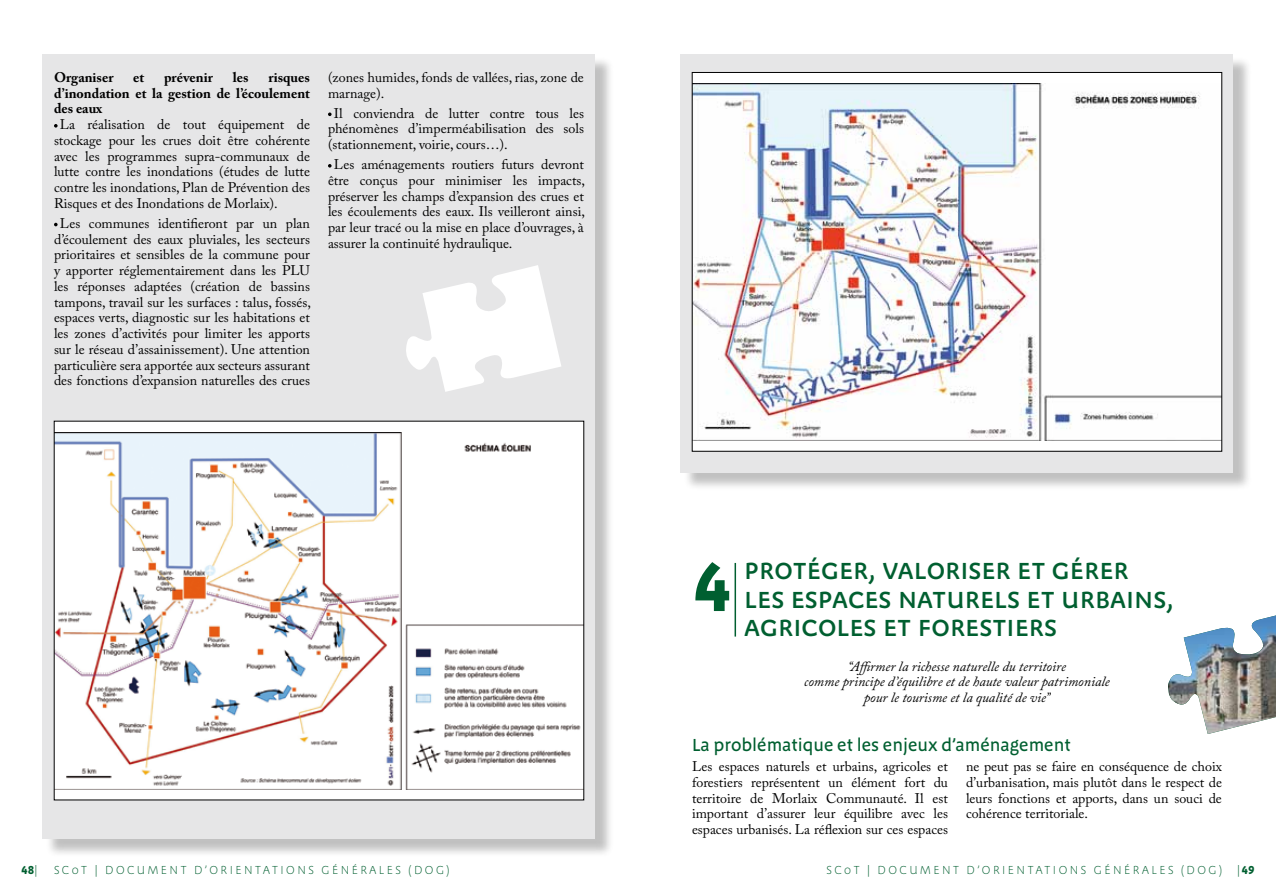
<style>
.page{position:relative;width:1276px;height:893px;background:#fff}
.page>*{position:absolute;margin:0;border:0;box-sizing:border-box;transform-origin:0 0}
.t1{font:700 72px "Megano LF";color:#005f30}
.t2{font:30px/28.5px "Megano Medium SC";color:#005f30}
.t3{font:500 18px "Megano";color:#005f30}
.t4{font:13.95px/15.8px "Adobe Caslon Pro";color:#000;text-align:justify}
.t5{font:italic 13.95px/15.8px "Adobe Caslon Pro";color:#000;text-align:center}
.t6{font:700 13.95px/15.8px "Adobe Caslon Pro";color:#000;text-align:justify}
.t7{font:300 12px "Megano";letter-spacing:.21em;color:#005f30}
.t8{font:700 12px "Megano LF";color:#005f30}
.s1{font-family:"Megano";font-weight:300}
</style>
<div class="page">
<img style="left:1168px;top:615px;width:108px;height:119px">
<div style="left:45px;top:56px;width:569px;height:802px;background:#000;opacity:.25"></div>
<div style="left:43px;top:54px;width:552px;height:785px;background:#e6e6e7"></div>
<div style="left:683px;top:56px;width:569px;height:435px;background:#000;opacity:.25"></div>
<div style="left:680px;top:54px;width:553px;height:418px;background:#e6e6e7"></div>
<svg style="left:54px;top:124px;width:4px;height:4px"></svg>
<svg style="left:54px;top:223px;width:4px;height:3px"></svg>
<svg style="left:328px;top:164px;width:3px;height:4px"></svg>
<div style="left:54px;top:421px;width:530px;height:379px;background:#fff"></div>
<img style="left:56px;top:432px;width:526px;height:358px">
<div style="left:692px;top:72px;width:529px;height:379px;background:#fff"></div>
<img style="left:694px;top:84px;width:526px;height:357px">
<svg style="left:406px;top:265px;width:155px;height:127px"></svg>
<hr style="left:734px;top:563px;width:2px;height:74px;background:#005f30">
<p class="t6" style="left:54px;top:69px;width:61px">Organiser</p>
<p class="t6" style="left:133px;top:69px;width:13px">et</p>
<p class="t6" style="left:164px;top:69px;width:50px">prévenir</p>
<p class="t6" style="left:233px;top:69px;width:17px">les</p>
<p class="t6" style="left:54px;top:69px;width:257px;text-indent:214px">risques d’inondation et la gestion de l’écoulement des eaux</p>
<p class="t4" style="left:54px;top:116px;width:257px;text-indent:6px">La réalisation de tout équipement de stockage pour les crues doit être cohérente avec les programmes supra-communaux de lutte contre les inondations (études de lutte contre les inondations, Plan de Prévention des Risques et des Inondations de Morlaix).</p>
<p class="t4" style="left:54px;top:215px;width:258px;text-align:center">Les communes identifieront par un plan d’écoulement des eaux pluviales, les secteurs prioritaires et sensibles de la commune pour y apporter réglementairement dans les PLU les réponses adaptées (création de bassins tampons, travail sur les surfaces : talus, fossés, espaces verts, diagnostic sur les habitations et les zones d’activités pour limiter les apports sur le réseau d’assainissement). Une attention particulière sera apportée aux secteurs assurant des fonctions d’expansion naturelles des crues</p>
<p class="t4" style="left:328px;top:69px;width:257px">(zones humides, fonds de vallées, rias, zone de marnage).</p>
<p class="t4" style="left:328px;top:105px;width:257px;text-indent:6px">Il conviendra de lutter contre tous les phénomènes d’imperméabilisation des sols (stationnement, voirie, cours…).</p>
<p class="t4" style="left:328px;top:156px;width:258px;text-indent:6px">Les aménagements routiers futurs devront être conçus pour minimiser les impacts, préserver les champs d’expansion des crues et les écoulements des eaux. Ils veilleront ainsi, par leur tracé ou la mise en place d’ouvrages, à assurer la continuité hydraulique.</p>
<h1 class="t1" style="left:692px;top:544px;width:42px">4</h1>
<h2 class="t2" style="left:744px;top:555px;width:431px">protéger, valoriser et gérer les espaces naturels et urbains, agricoles et forestiers</h2>
<p class="t5" style="left:804px;top:658px;width:307px">“Affirmer la richesse naturelle du territoire<br>comme principe d’équilibre et de haute valeur patrimoniale pour le tourisme et la qualité de vie”</p>
<p class="t3" style="left:692px;top:734px;width:380px">La problématique et les enjeux d’aménagement</p>
<p class="t4" style="left:966px;top:758px;width:257px">ne peut pas se faire en conséquence de choix d’urbanisation, mais plutôt dans le respect de leurs fonctions et apports, dans un souci de cohérence territoriale.</p>
<p class="t4" style="left:692px;top:758px;width:257px">Les espaces naturels et urbains, agricoles et forestiers représentent un élément fort du territoire de Morlaix Communauté. Il est important d’assurer leur équilibre avec les espaces urbanisés. La réflexion sur ces espaces</p>
<p class="t8" style="left:21px;top:863px;width:18px">48<span class="s1">|</span></p>
<p class="t7" style="left:54px;top:863px;width:397px">SCoT | DOCUMENT D’ORIENTATIONS GÉNÉRALES (DOG)</p>
<p class="t7" style="left:826px;top:863px;width:397px">SCoT | DOCUMENT D’ORIENTATIONS GÉNÉRALES (DOG)</p>
<p class="t8" style="left:1237px;top:863px;width:19px"><span class="s1">|</span>49</p>
</div>
